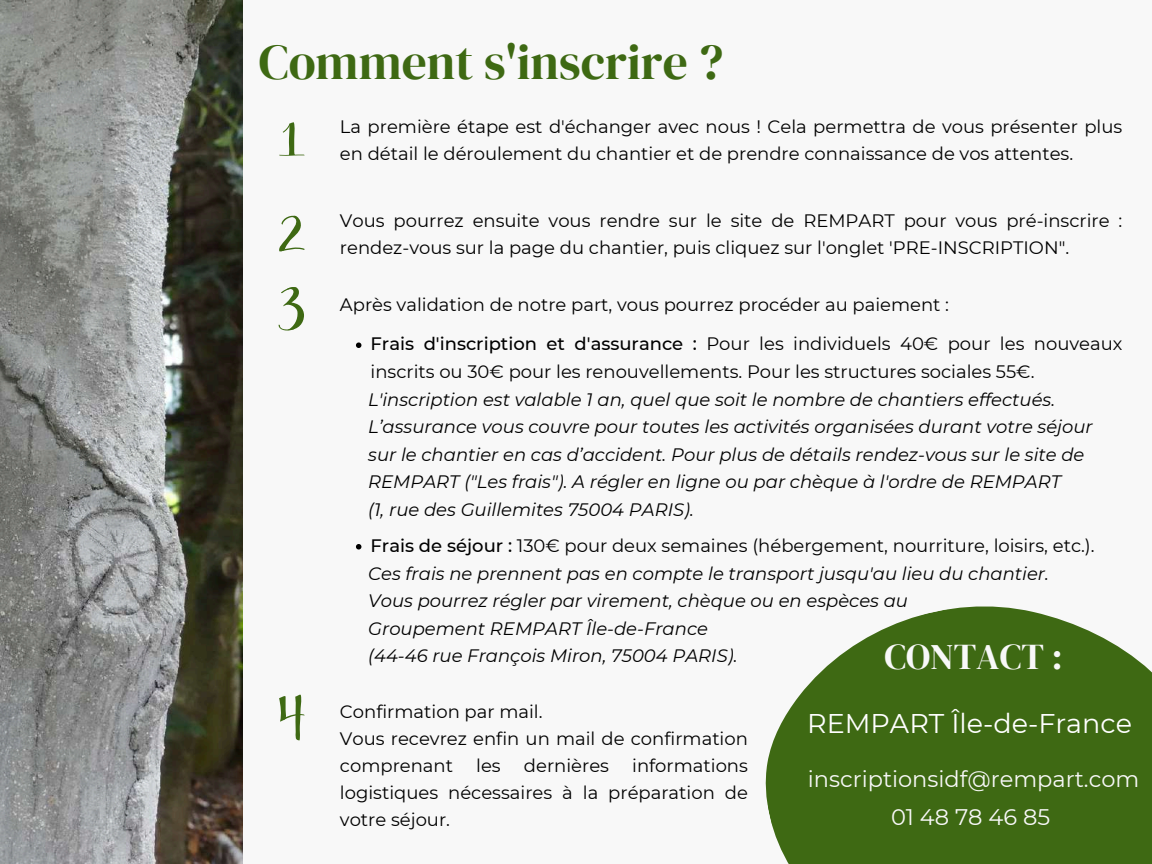
<style>
.page{position:relative;width:1152px;height:864px;background:#f8f8f8}
.page>*{position:absolute;margin:0;border:0;box-sizing:border-box;transform-origin:0 0}
.t1{font:49.5px "DM Serif Display";color:#3e6913}
.t2{font:36px "DM Serif Display";color:#f8f8f8}
.t3{font:27px "Montserrat";color:#fff}
.t4{font:22.5px/37.2px "Montserrat";color:#f8f8f8;text-align:center}
.t5{font:18px/27px "Montserrat";color:#000}
.t6{font:italic 18px/27.5px "Montserrat";color:#000}
.s1{font-weight:500}
.s2{font-weight:500;font-style:normal}
.s3{font-style:normal}
</style>
<div class="page">
<svg style="left:765px;top:606px;width:387px;height:258px;background:#577c32"></svg>
<svg style="left:279px;top:122px;width:26px;height:34px"></svg>
<svg style="left:279px;top:216px;width:26px;height:35px"></svg>
<svg style="left:279px;top:287px;width:25px;height:44px"></svg>
<svg style="left:279px;top:695px;width:26px;height:45px"></svg>
<img style="left:0;top:0;width:242px;height:864px">
<svg style="left:356px;top:342px;width:5px;height:6px"></svg>
<svg style="left:356px;top:544px;width:5px;height:6px"></svg>
<h1 class="t1" style="left:259px;top:28px;width:466px">Comment s'inscrire ?</h1>
<p class="t5" style="left:340px;top:113px;width:784px">La première étape est d'échanger avec nous ! Cela permettra de vous présenter plus en détail le déroulement du chantier et de prendre connaissance de vos attentes.</p>
<p class="t5" style="left:340px;top:207px;width:784px">Vous pourrez ensuite vous rendre sur le site de REMPART pour vous pré-inscrire : rendez-vous sur la page du chantier, puis cliquez sur l'onglet 'PRE-INSCRIPTION".</p>
<p class="t5" style="left:371px;top:286px;width:753px;line-height:39px;text-indent:-31px">Après validation de notre part, vous pourrez procéder au paiement :<br><span class="s1">Frais d'inscription et d'assurance :</span> Pour les individuels 40€ pour les nouveaux</p>
<p class="t5" style="left:371px;top:358px;width:666px">inscrits ou 30€ pour les renouvellements. Pour les structures sociales 55€.</p>
<p class="t6" style="left:368px;top:385px;width:726px">L'inscription est valable 1 an, quel que soit le nombre de chantiers effectués.<br>L’assurance vous couvre pour toutes les activités organisées durant votre séjour sur le chantier en cas d’accident. Pour plus de détails rendez-vous sur le site de REMPART ("Les frais"). A régler en ligne ou par chèque à l'ordre de REMPART<br>(1, rue des Guillemites 75004 PARIS).</p>
<p class="t6" style="left:368px;top:532px;width:728px"><span class="s2">Frais de séjour :</span> <span class="s3">130€ pour deux semaines (hébergement, nourriture, loisirs, etc.).<br></span>Ces frais ne prennent pas en compte le transport jusqu'au lieu du chantier.<br>Vous pourrez régler par virement, chèque ou en espèces au<br>Groupement REMPART Île-de-France<br>(44-46 rue François Miron, 75004 PARIS).</p>
<p class="t5" style="left:340px;top:698px;width:410px">Confirmation par mail.<br>Vous recevrez enfin un mail de confirmation comprenant</p>
<h2 class="t2" style="left:884px;top:632px;width:180px">CONTACT :</h2>
<h3 class="t3" style="left:807px;top:707px;width:326px">REMPART Île-de-France</h3>
<p class="t5" style="left:340px;top:752px;width:410px;text-align:justify;text-indent:292px">informations logistiques nécessaires à la préparation de votre séjour.</p>
<p class="t5" style="left:476px;top:752px;width:26px">les</p>
<p class="t5" style="left:524px;top:752px;width:87px">dernières</p>
<p class="t4" style="left:808px;top:761px;width:333px">inscriptionsidf@rempart.com<br>01 48 78 46 85</p>
</div>
